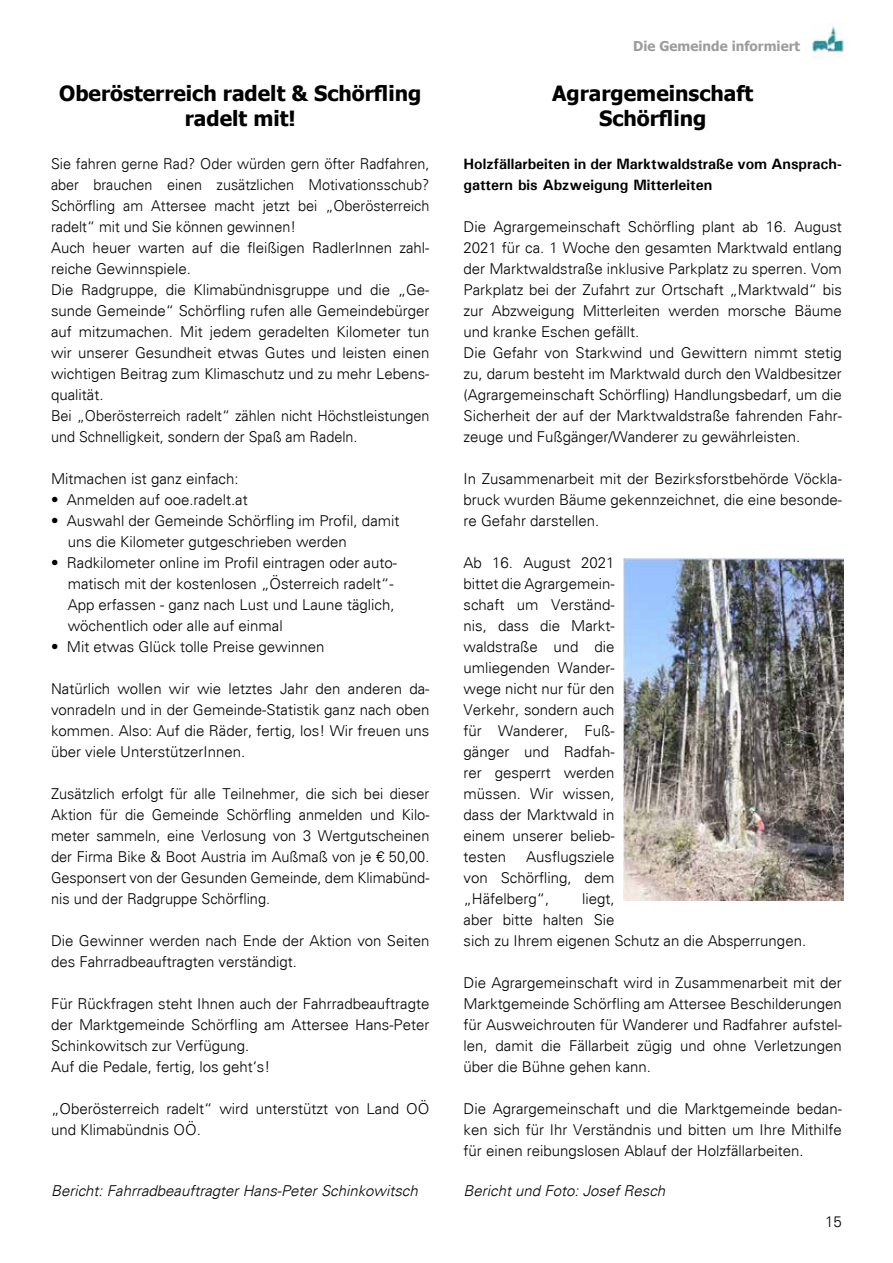
<style>
.page{position:relative;width:893px;height:1263px;background:#fff}
.page>*{position:absolute;margin:0;border:0;box-sizing:border-box;transform-origin:0 0}
.t1{font:700 21px/25.2px "Tahoma";color:#000;text-align:center}
.t2{font:300 15px/21px "Univers";color:#000}
.t3{font:300 15px/21px "Univers";color:#000;scale:.96 1}
.t4{font:700 15px/21px "Univers";color:#000}
.t5{font:italic 300 15px "Univers";color:#000}
.t6{font:700 13.5px "Tahoma";color:#9d9d9c}
</style>
<div class="page">
<img style="left:812px;top:24px;width:31px;height:35px">
<img style="left:623px;top:558px;width:220px;height:342px">
<h1 class="t1" style="left:59px;top:82px;width:364px">Oberösterreich radelt &amp; Schörfling radelt mit!</h1>
<p class="t3" style="left:51px;top:153px;width:396px">Sie fahren gerne Rad? Oder würden gern öfter Radfahren, aber brauchen einen zusätzlichen Motivationsschub?<br>Schörfling am Attersee macht jetzt bei „Oberösterreich radelt“ mit und Sie können gewinnen!<br>Auch heuer warten auf die fleißigen RadlerInnen zahl&shy;reiche Gewinnspiele.<br>Die Radgruppe, die Klimabündnisgruppe und die „Ge&shy;sunde Gemeinde“ Schörfling rufen alle Gemeindebürger auf mitzumachen. Mit jedem geradelten Kilometer tun wir unserer Gesundheit etwas Gutes und leisten einen wichtigen Beitrag zum Klimaschutz und zu mehr Lebens&shy;qualität.<br>Bei „Oberösterreich radelt“ zählen nicht Höchstleistungen und Schnelligkeit, sondern der Spaß am Radeln.</p>
<p class="t2" style="left:51px;top:468px;width:189px">Mitmachen ist ganz einfach:</p>
<p class="t2" style="left:51px;top:489px;width:198px">• Anmelden auf ooe.radelt.at</p>
<p class="t2" style="left:68px;top:510px;width:333px;text-indent:-17px">• Auswahl der Gemeinde Schörfling im Profil, damit uns die Kilometer gutgeschrieben werden</p>
<p class="t2" style="left:68px;top:552px;width:331px;text-indent:-17px">• Radkilometer online im Profil eintragen oder auto&shy;matisch mit der kostenlosen „Österreich radelt“- App erfassen - ganz nach Lust und Laune täglich, wöchentlich oder alle auf einmal</p>
<p class="t2" style="left:51px;top:636px;width:275px">• Mit etwas Glück tolle Preise gewinnen</p>
<p class="t2" style="left:51px;top:678px;width:380px;text-align:justify">Natürlich wollen wir wie letztes Jahr den anderen da&shy;vonradeln und in der Gemeinde-Statistik ganz nach oben kommen. Also: Auf die Räder, fertig, los! Wir freuen uns über viele UnterstützerInnen.</p>
<p class="t2" style="left:51px;top:783px;width:380px;text-align:justify">Zusätzlich erfolgt für alle Teilnehmer, die sich bei dieser Aktion für die Gemeinde Schörfling anmelden und Kilo&shy;meter sammeln, eine Verlosung von 3 Wertgutscheinen der Firma Bike &amp; Boot Austria im Außmaß von je € 50,00.<br>Gesponsert von der Gesunden Gemeinde, dem Klimabünd&shy;nis und der Radgruppe Schörfling.</p>
<p class="t2" style="left:51px;top:930px;width:380px">Die Gewinner werden nach Ende der Aktion von Seiten des Fahrradbeauftragten verständigt.</p>
<p class="t2" style="left:51px;top:993px;width:380px">Für Rückfragen steht Ihnen auch der Fahrradbeauftragte der Marktgemeinde Schörfling am Attersee Hans-Peter Schinkowitsch zur Verfügung.<br>Auf die Pedale, fertig, los geht‘s!</p>
<p class="t2" style="left:51px;top:1098px;width:380px">„Oberösterreich radelt“ wird unterstützt von Land OÖ und Klimabündnis OÖ.</p>
<p class="t6" style="left:633px;top:36px;width:168px">Die Gemeinde informiert</p>
<h1 class="t1" style="left:552px;top:82px;width:203px">Agrargemeinschaft<br>Schörfling</h1>
<p class="t4" style="left:463px;top:153px;width:380px">Holzfällarbeiten in der Marktwaldstraße vom Ansprach&shy;gattern bis Abzweigung Mitterleiten</p>
<p class="t2" style="left:463px;top:216px;width:380px">Die Agrargemeinschaft Schörfling plant ab 16. August 2021 für ca. 1 Woche den gesamten Marktwald entlang der Marktwaldstraße inklusive Parkplatz zu sperren. Vom Parkplatz bei der Zufahrt zur Ortschaft „Marktwald“ bis zur Abzweigung Mitterleiten werden morsche Bäume und kranke Eschen gefällt.<br>Die Gefahr von Starkwind und Gewittern nimmt stetig zu, darum besteht im Marktwald durch den Waldbesitzer (Agrargemeinschaft Schörfling) Handlungsbedarf, um die Sicherheit der auf der Marktwaldstraße fahrenden Fahr&shy;zeuge und Fußgänger/Wanderer zu gewährleisten.</p>
<p class="t2" style="left:463px;top:468px;width:380px;text-align:justify">In Zusammenarbeit mit der Bezirksforstbehörde Vöckla&shy;bruck wurden Bäume gekennzeichnet, die eine besonde&shy;re Gefahr darstellen.</p>
<p class="t2" style="left:463px;top:552px;width:153px;text-align:justify">Ab 16. August 2021 bittet die Agrargemein&shy;schaft um Verständ&shy;nis, dass die Markt&shy;waldstraße und die umliegenden Wander&shy;wege nicht nur für den Verkehr, sondern auch für Wanderer, Fuß&shy;gänger und Radfah&shy;rer gesperrt werden müssen. Wir wissen, dass der Marktwald in einem unserer belieb&shy;testen</p>
<p class="t2" style="left:463px;top:846px;width:153px;text-align:justify;text-indent:63px">Ausflugsziele von Schörfling, dem „Häfelberg“,</p>
<p class="t2" style="left:463px;top:888px;width:344px;text-indent:119px">liegt,<br>aber bitte halten Sie<br>sich zu Ihrem eigenen Schutz an die Absperrungen.</p>
<p class="t2" style="left:463px;top:972px;width:380px;text-align:justify">Die Agrargemeinschaft wird in Zusammenarbeit mit der Marktgemeinde Schörfling am Attersee Beschilderungen für Ausweichrouten für Wanderer und Radfahrer aufstel&shy;len, damit die Fällarbeit zügig und ohne Verletzungen über die Bühne gehen kann.</p>
<p class="t2" style="left:463px;top:1098px;width:380px;text-align:justify">Die Agrargemeinschaft und die Marktgemeinde bedan&shy;ken sich für Ihr Verständnis und bitten um Ihre Mithilfe für einen reibungslosen Ablauf der Holzfällarbeiten.</p>
<p class="t5" style="left:51px;top:1181px;width:368px">Bericht: Fahrradbeauftragter Hans-Peter Schinkowitsch</p>
<p class="t5" style="left:463px;top:1182px;width:203px">Bericht und Foto: Josef Resch</p>
<p class="t2" style="left:825px;top:1211px;width:18px">15</p>
</div>
